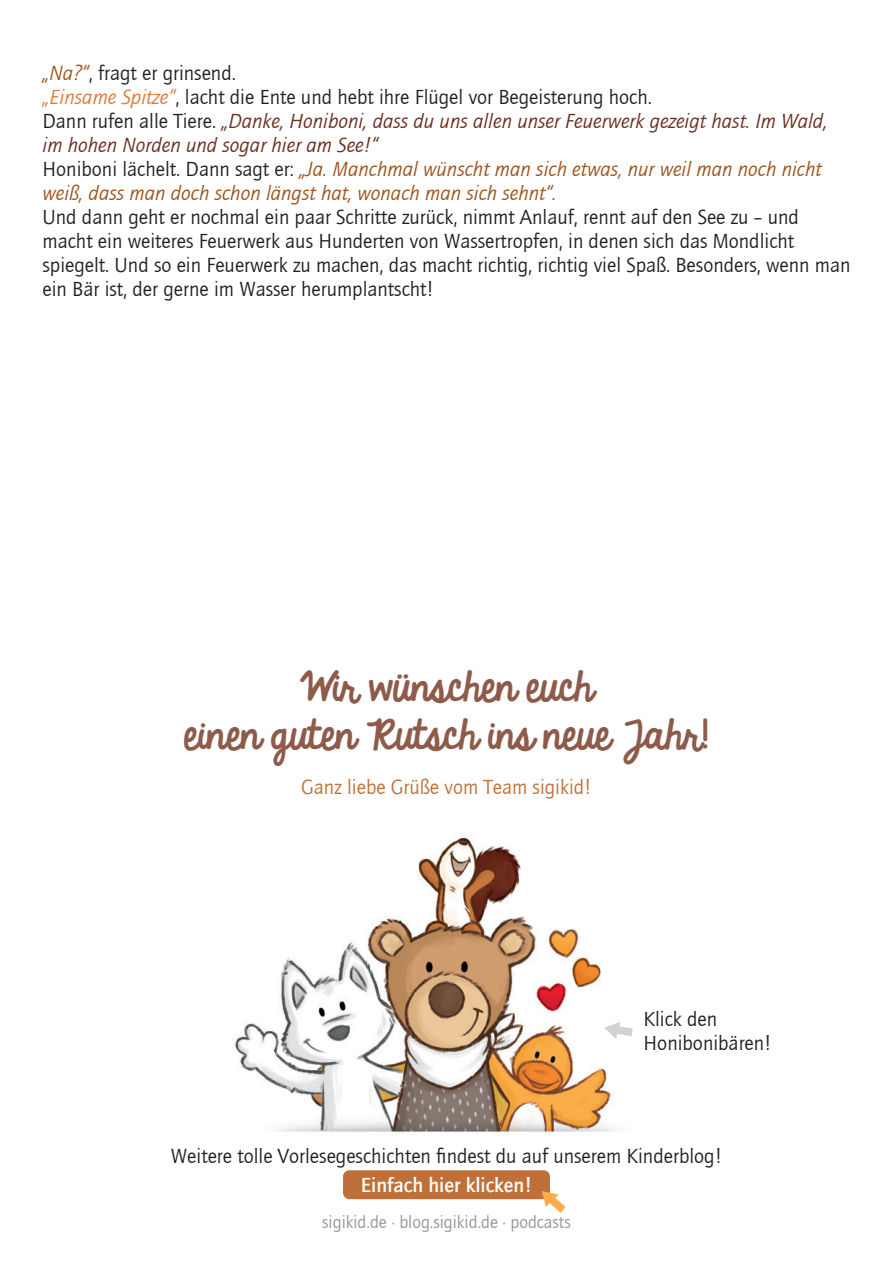
<style>
.page{position:relative;width:893px;height:1263px;background:#fff}
.page>*{position:absolute;margin:0;border:0;box-sizing:border-box;transform-origin:0 0}
.t1{font:36.3px "Sigikid Always A Good Time";color:#8e5b4a}
.t2{font:21px/24px "Quay Itc T";color:#231f20}
.t3{font:italic 21px/24px "Quay Itc T";color:#9e531a}
.t4{font:italic 21px/24px "Quay Itc T";color:#6c2d1d}
.t5{font:21px "Quay Itc T";color:#bf7039}
.t6{font:700 21px "Quay Itc T";color:#fff}
.t7{font:18px "Quay Itc T";color:#939598}
.s1{font-style:italic;color:#9e531a}
.s2{font-style:italic;color:#e37838}
.s3{font-style:normal;color:#231f20}
</style>
<div class="page">
<div style="left:343px;top:1170px;width:207px;height:29px;background:#bf7039;border-radius:6px"></div>
<img style="left:235px;top:838px;width:382px;height:295px">
<svg style="left:542px;top:1191px;width:24px;height:22px"></svg>
<svg style="left:604px;top:1022px;width:29px;height:17px"></svg>
<p class="t2" style="left:43px;top:60px;width:195px"><span class="s1">„Na?“</span>, fragt er grinsend.</p>
<p class="t2" style="left:43px;top:84px;width:611px"><span class="s2">„Einsame Spitze“</span>, lacht die Ente und hebt ihre Flügel vor Begeisterung hoch.</p>
<p class="t4" style="left:43px;top:108px;width:786px"><span class="s3">Dann rufen alle Tiere.</span> „Danke, Honiboni, dass du uns allen unser Feuerwerk gezeigt hast. Im Wald, im hohen Norden und sogar hier am See!“</p>
<p class="t3" style="left:43px;top:156px;width:781px"><span class="s3">Honiboni lächelt. Dann sagt er:</span> „Ja. Manchmal wünscht man sich etwas, nur weil man noch nicht weiß, dass man doch schon längst hat, wonach man sich sehnt“.</p>
<p class="t2" style="left:43px;top:204px;width:809px">Und dann geht er nochmal ein paar Schritte zurück, nimmt Anlauf, rennt auf den See zu – und macht ein weiteres Feuerwerk aus Hunderten von Wassertropfen, in denen sich das Mondlicht spiegelt. Und so ein Feuerwerk zu machen, das macht richtig, richtig viel Spaß. Besonders, wenn man ein Bär ist, der gerne im Wasser herumplantscht!</p>
<p class="t1" style="left:300px;top:656px;width:295px">Wir wünschen euch</p>
<p class="t1" style="left:184px;top:704px;width:526px">einen guten Rutsch ins neue Jahr!</p>
<p class="t5" style="left:301px;top:775px;width:292px">Ganz liebe Grüße vom Team sigikid!</p>
<p class="t2" style="left:644px;top:1007px;width:75px">Klick den</p>
<p class="t2" style="left:644px;top:1031px;width:130px">Honibonibären!</p>
<p class="t2" style="left:171px;top:1143px;width:553px">Weitere tolle Vorlesegeschichten findest du auf unserem Kinderblog!</p>
<p class="t6" style="left:361px;top:1173px;width:173px">Einfach hier klicken!</p>
<p class="t7" style="left:322px;top:1211px;width:250px">sigikid.de · blog.sigikid.de · podcasts</p>
</div>
